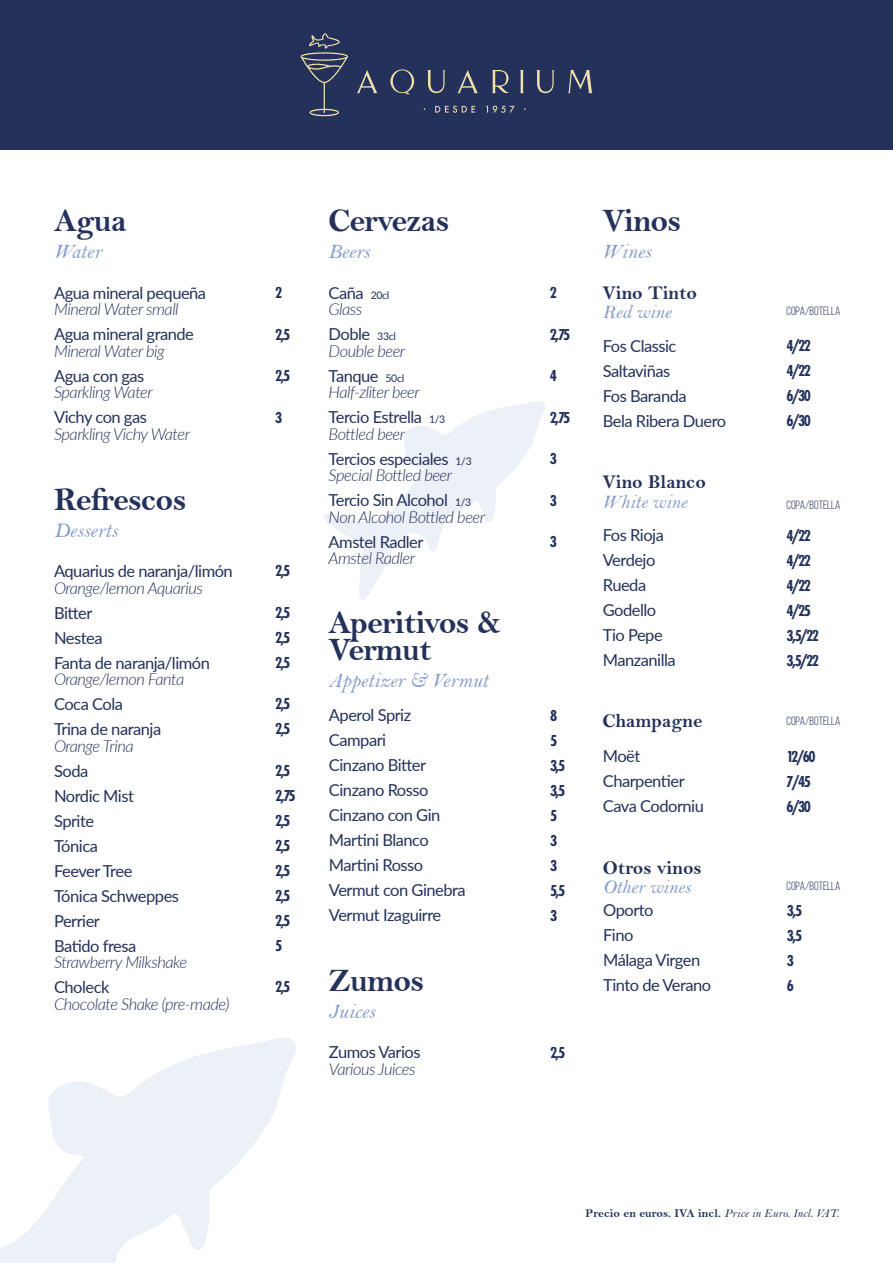
<style>
.page{position:relative;width:893px;height:1263px;background:#fff}
.page>*{position:absolute;margin:0;border:0;box-sizing:border-box;transform-origin:0 0}
.t1{font:33px/27px "Bell MT Bold";letter-spacing:-.025em;color:#23315b}
.t2{font:21px "Bell MT Italic";color:#849bcc}
.t3{font:19.5px "Bell MT Bold";color:#23315b}
.t4{font:19.5px "Bell MT Italic";color:#849bcc}
.t5{font:16.5px/25px "Lato";letter-spacing:-.03em;color:#23315b}
.t6{font:italic 300 16.5px/16.5px "Lato";letter-spacing:-.03em;color:#23315b}
.t7{font:700 16.5px/25px "Futura PT Cond";letter-spacing:-.1em;color:#23315b}
.t8{font:12px "Bebas Neue";color:#23315b}
.t9{font:12px "Bell MT Bold";letter-spacing:.01em;color:#23315b}
.s1{font-weight:400;font-style:normal}
.s2{font-weight:400;font-style:normal;font-size:10.5px}
.s3{font-size:10.5px}
.s4{font-weight:300;font-style:italic}
.s5{font-family:"Bell MT Italic"}
</style>
<div class="page">
<div style="left:0;top:0;width:893px;height:150px;background:#23315b"></div>
<svg style="left:0;top:1038px;width:296px;height:225px;fill:#ecf0f7"></svg>
<svg style="left:323px;top:401px;width:222px;height:199px"></svg>
<svg style="left:300px;top:33px;width:48px;height:83px"></svg>
<svg style="left:357px;top:70px;width:20px;height:23px"></svg>
<svg style="left:390px;top:69px;width:24px;height:26px"></svg>
<svg style="left:427px;top:70px;width:18px;height:23px"></svg>
<svg style="left:457px;top:70px;width:21px;height:23px"></svg>
<svg style="left:536px;top:70px;width:18px;height:23px"></svg>
<svg style="left:568px;top:70px;width:24px;height:23px"></svg>
<svg style="left:492px;top:70px;width:17px;height:23px"></svg>
<svg style="left:520px;top:70px;width:4px;height:23px"></svg>
<svg style="left:435px;top:106px;width:40px;height:7px"></svg>
<svg style="left:486px;top:106px;width:29px;height:7px"></svg>
<h1 class="t1" style="left:54px;top:207px;width:74px">Agua</h1>
<p class="t2" style="left:54px;top:239px;width:49px">Water</p>
<p class="t5" style="left:54px;top:280px;width:154px">Agua mineral pequeña</p>
<p class="t6" style="left:54px;top:301px;width:126px">Mineral Water small</p>
<p class="t5" style="left:54px;top:321px;width:141px">Agua mineral grande</p>
<p class="t6" style="left:54px;top:342px;width:112px">Mineral Water big</p>
<p class="t5" style="left:54px;top:363px;width:92px">Agua con gas</p>
<p class="t6" style="left:54px;top:384px;width:100px">Sparkling Water</p>
<p class="t5" style="left:54px;top:404px;width:94px">Vichy con gas</p>
<p class="t6" style="left:54px;top:425px;width:138px">Sparkling Vichy Water</p>
<h1 class="t1" style="left:54px;top:485px;width:134px">Refrescos</h1>
<p class="t2" style="left:54px;top:517px;width:65px">Desserts</p>
<p class="t5" style="left:54px;top:558px;width:180px">Aquarius de naranja/limón</p>
<p class="t6" style="left:54px;top:579px;width:150px">Orange/lemon Aquarius</p>
<p class="t5" style="left:54px;top:599px;width:157px">Bitter<br>Nestea<br>Fanta de naranja/limón</p>
<p class="t6" style="left:54px;top:670px;width:132px">Orange/lemon Fanta</p>
<p class="t5" style="left:54px;top:691px;width:109px">Coca Cola<br>Trina de naranja</p>
<p class="t6" style="left:54px;top:737px;width:81px">Orange Trina</p>
<p class="t5" style="left:54px;top:757px;width:126px">Soda<br>Nordic Mist<br>Sprite<br>Tónica<br>Feever Tree<br>Tónica Schweppes<br>Perrier<br>Batido fresa</p>
<p class="t6" style="left:54px;top:953px;width:135px">Strawberry Milkshake</p>
<p class="t5" style="left:54px;top:974px;width:57px">Choleck</p>
<p class="t6" style="left:54px;top:995px;width:177px">Chocolate Shake (pre-made)</p>
<p class="t7" style="left:275px;top:280px;width:9px">2</p>
<p class="t7" style="left:275px;top:322px;width:17px">2,5</p>
<p class="t7" style="left:275px;top:363px;width:17px">2,5</p>
<p class="t7" style="left:275px;top:405px;width:9px">3</p>
<p class="t7" style="left:275px;top:558px;width:17px">2,5</p>
<p class="t7" style="left:275px;top:600px;width:17px;text-align:justify">2,5<br>2,5<br>2,5</p>
<p class="t7" style="left:275px;top:691px;width:17px">2,5<br>2,5</p>
<p class="t7" style="left:275px;top:758px;width:22px">2,5<br>2,75<br>2,5<br>2,5<br>2,5<br>2,5<br>2,5<br>5</p>
<p class="t7" style="left:275px;top:974px;width:17px">2,5</p>
<h1 class="t1" style="left:328px;top:207px;width:123px">Cervezas</h1>
<p class="t2" style="left:328px;top:239px;width:43px">Beers</p>
<p class="t6" style="left:329px;top:284px;width:62px"><span class="s1">Caña</span> <span class="s2">20cl<br></span>Glass</p>
<p class="t6" style="left:329px;top:326px;width:78px"><span class="s1">Doble</span> <span class="s2">33cl<br></span>Double beer</p>
<p class="t6" style="left:329px;top:367px;width:93px"><span class="s1">Tanque</span> <span class="s2">50cl<br></span>Half-zliter beer</p>
<p class="t5" style="left:329px;top:408px;width:118px;line-height:16.5px">Tercio Estrella <span class="s3">1/3<br></span><span class="s4">Bottled beer</span></p>
<p class="t6" style="left:329px;top:450px;width:145px"><span class="s1">Tercios especiales</span> <span class="s2">1/3<br></span>Special Bottled beer</p>
<p class="t6" style="left:329px;top:492px;width:158px"><span class="s1">Tercio Sin Alcohol</span> <span class="s2">1/3<br></span>Non Alcohol Bottled beer</p>
<p class="t5" style="left:329px;top:529px;width:96px">Amstel Radler</p>
<p class="t6" style="left:329px;top:550px;width:88px">Amstel Radler</p>
<p class="t7" style="left:550px;top:280px;width:9px">2</p>
<p class="t7" style="left:550px;top:322px;width:22px">2,75</p>
<p class="t7" style="left:550px;top:363px;width:9px">4</p>
<p class="t7" style="left:550px;top:405px;width:22px">2,75</p>
<p class="t7" style="left:550px;top:446px;width:9px">3</p>
<p class="t7" style="left:550px;top:488px;width:9px">3</p>
<p class="t7" style="left:550px;top:529px;width:9px">3</p>
<h1 class="t1" style="left:329px;top:608px;width:174px">Aperitivos &amp;<br>Vermut</h1>
<p class="t2" style="left:329px;top:667px;width:161px">Appetizer &amp; Vermut</p>
<p class="t5" style="left:329px;top:702px;width:138px">Aperol Spriz<br>Campari<br>Cinzano Bitter<br>Cinzano Rosso<br>Cinzano con Gin<br>Martini Blanco<br>Martini Rosso<br>Vermut con Ginebra<br>Vermut Izaguirre</p>
<p class="t7" style="left:550px;top:703px;width:17px">8<br>5<br>3,5<br>3,5<br>5<br>3<br>3<br>5,5<br>3</p>
<h1 class="t1" style="left:329px;top:967px;width:97px">Zumos</h1>
<p class="t2" style="left:329px;top:999px;width:48px">Juices</p>
<p class="t5" style="left:329px;top:1039px;width:93px">Zumos Varios</p>
<p class="t6" style="left:329px;top:1060px;width:88px">Various Juices</p>
<p class="t7" style="left:550px;top:1040px;width:17px">2,5</p>
<h1 class="t1" style="left:602px;top:207px;width:80px">Vinos</h1>
<p class="t2" style="left:602px;top:239px;width:50px">Wines</p>
<p class="t3" style="left:602px;top:281px;width:96px">Vino Tinto</p>
<p class="t4" style="left:602px;top:300px;width:70px">Red wine</p>
<p class="t8" style="left:787px;top:304px;width:55px">COPA/BOTELLA</p>
<p class="t5" style="left:603px;top:333px;width:125px">Fos Classic<br>Saltaviñas<br>Fos Baranda<br>Bela Ribera Duero</p>
<p class="t7" style="left:787px;top:333px;width:26px;text-align:justify">4/22<br>4/22<br>6/30<br>6/30</p>
<p class="t3" style="left:602px;top:470px;width:105px">Vino Blanco</p>
<p class="t4" style="left:602px;top:490px;width:86px">White wine</p>
<p class="t8" style="left:787px;top:499px;width:55px">COPA/BOTELLA</p>
<p class="t5" style="left:603px;top:522px;width:74px">Fos Rioja<br>Verdejo<br>Rueda<br>Godello<br>Tio Pepe<br>Manzanilla</p>
<p class="t7" style="left:787px;top:523px;width:34px">4/22<br>4/22<br>4/22<br>4/25<br>3,5/22<br>3,5/22</p>
<p class="t3" style="left:602px;top:709px;width:101px">Champagne</p>
<p class="t8" style="left:787px;top:714px;width:55px">COPA/BOTELLA</p>
<p class="t5" style="left:603px;top:743px;width:103px">Moët<br>Charpentier<br>Cava Codorniu</p>
<p class="t7" style="left:787px;top:744px;width:30px">12/60<br>7/45<br>6/30</p>
<p class="t3" style="left:603px;top:856px;width:100px">Otros vinos</p>
<p class="t4" style="left:603px;top:875px;width:89px">Other wines</p>
<p class="t8" style="left:787px;top:879px;width:55px">COPA/BOTELLA</p>
<p class="t5" style="left:603px;top:897px;width:110px">Oporto<br>Fino<br>Málaga Virgen<br>Tinto de Verano</p>
<p class="t7" style="left:787px;top:898px;width:17px">3,5<br>3,5<br>3<br>6</p>
<p class="t9" style="left:586px;top:1206px;width:255px">Precio en euros. IVA incl. <span class="s5">Price in Euro. Incl. VAT.</span></p>
</div>
